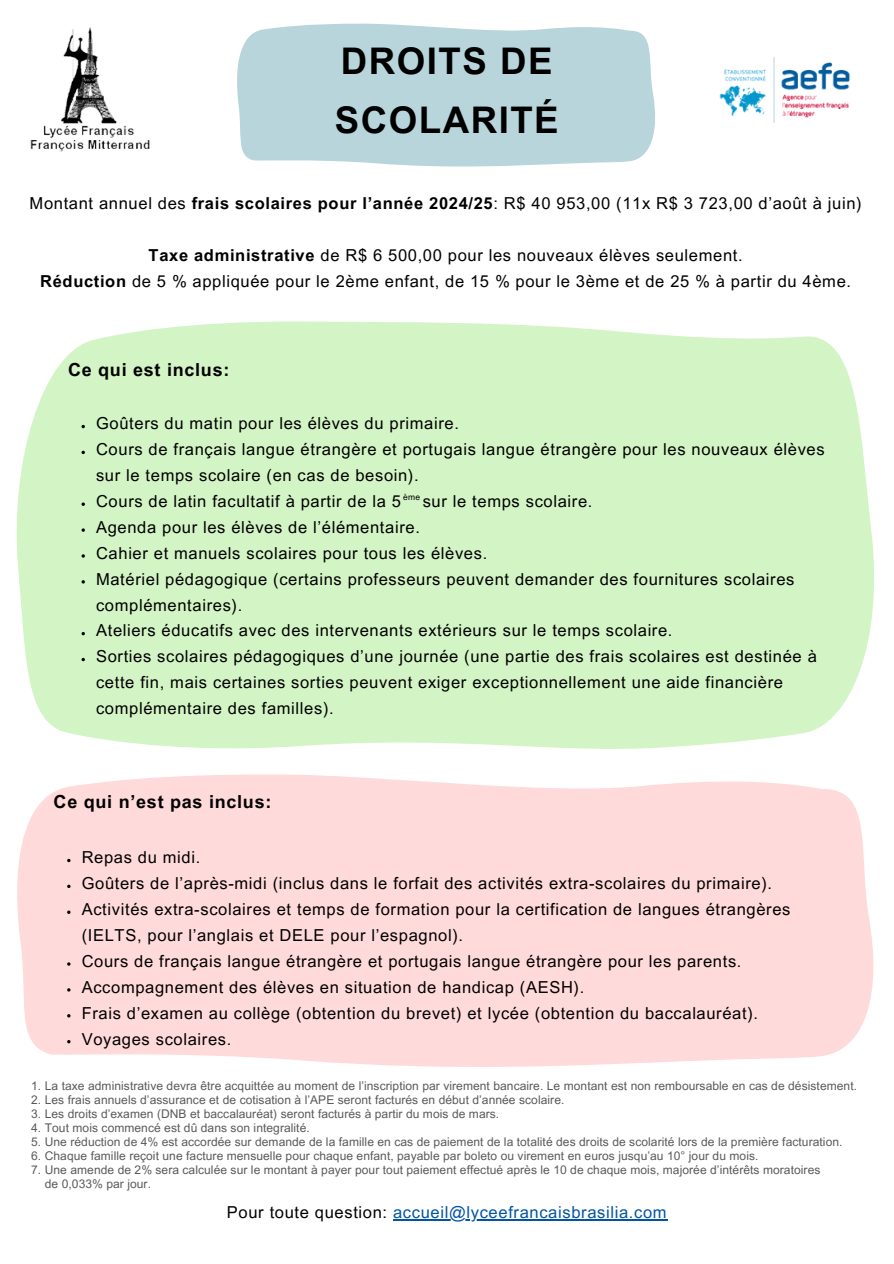
<style>
.page{position:relative;width:894px;height:1264px;background:#fff}
.page>*{position:absolute;margin:0;border:0;box-sizing:border-box;transform-origin:0 0}
.t1{font:700 36.75px/58.9px "Arial MT Pro";letter-spacing:.04em;color:#000}
.t2{font:700 18px "Arial MT Pro";letter-spacing:.04em;color:#000}
.t3{font:16.5px/25.8px "Arial MT Pro";letter-spacing:.04em;color:#000}
.t4{font:16.5px "Arial MT Pro";letter-spacing:.04em;color:#0054a3}
.t5{font:12px/14px "Arial MT Pro";letter-spacing:.005em;color:#595959}
.t6{font:8.4px "Arial MT Pro";color:#000}
.s1{font-weight:700}
.s2{color:#000}
</style>
<div class="page">
<div style="left:16px;top:321px;width:858px;height:428px;background:#d3f4c4"></div>
<svg style="left:17px;top:774px;width:857px;height:293px;background:#ffdcdc"></svg>
<svg style="left:237px;top:23px;width:418px;height:144px;background:#bcd8dd"></svg>
<svg style="left:81px;top:425px;width:4px;height:3px"></svg>
<svg style="left:81px;top:451px;width:4px;height:3px"></svg>
<svg style="left:81px;top:502px;width:4px;height:4px"></svg>
<svg style="left:81px;top:528px;width:4px;height:4px"></svg>
<svg style="left:81px;top:554px;width:4px;height:3px"></svg>
<svg style="left:81px;top:580px;width:4px;height:3px"></svg>
<svg style="left:81px;top:632px;width:4px;height:3px"></svg>
<svg style="left:81px;top:658px;width:4px;height:3px"></svg>
<svg style="left:67px;top:858px;width:3px;height:4px"></svg>
<svg style="left:67px;top:884px;width:3px;height:4px"></svg>
<svg style="left:67px;top:1039px;width:3px;height:4px"></svg>
<hr style="left:393px;top:1219px;width:274px;height:1px;background:#0054a3">
<img style="left:30px;top:27px;width:120px;height:125px">
<img style="left:719px;top:57px;width:131px;height:66px">
<p class="t1" style="left:335px;top:36px;width:225px">DROITS DE<br>SCOLARITÉ</p>
<p class="t3" style="left:30px;top:192px;width:833px">Montant annuel des <span class="s1">frais scolaires pour l’année 2024/25</span>: R$ 40 953,00 (11x R$ 3 723,00 d’août à juin)</p>
<p class="t3" style="left:40px;top:244px;width:812px;text-align:center"><span class="s1">Taxe administrative</span> de R$ 6 500,00 pour les nouveaux élèves seulement.<br><span class="s1">Réduction</span> de 5 % appliquée pour le 2ème enfant, de 15 % pour le 3ème et de 25 % à partir du 4ème.</p>
<p class="t2" style="left:68px;top:363px;width:163px">Ce qui est inclus:</p>
<p class="t3" style="left:96px;top:413px;width:364px">Goûters du matin pour les élèves du primaire.</p>
<h1 class="t3" style="left:96px;top:438px;width:730px">Cours de français langue étrangère et portugais langue étrangère pour les nouveaux élèves sur le temps scolaire (en cas de besoin).</h1>
<p class="t3" style="left:96px;top:490px;width:306px">Cours de latin facultatif à partir de la 5</p>
<p class="t3" style="left:422px;top:490px;width:171px">sur le temps scolaire.</p>
<h3 class="t3" style="left:96px;top:516px;width:325px">Agenda pour les élèves de l’élémentaire.</h3>
<h3 class="t3" style="left:96px;top:542px;width:392px">Cahier et manuels scolaires pour tous les élèves.</h3>
<p class="t3" style="left:96px;top:568px;width:699px">Matériel pédagogique (certains professeurs peuvent demander des fournitures scolaires complémentaires).</p>
<h2 class="t3" style="left:96px;top:620px;width:578px">Ateliers éducatifs avec des intervenants extérieurs sur le temps scolaire.</h2>
<p class="t3" style="left:96px;top:645px;width:722px">Sorties scolaires pédagogiques d’une journée (une partie des frais scolaires est destinée à cette fin, mais certaines sorties peuvent exiger exceptionnellement une aide financière complémentaire des familles).</p>
<p class="t6" style="left:403px;top:494px;width:19px">ème</p>
<p class="t2" style="left:54px;top:795px;width:219px">Ce qui n’est pas inclus:</p>
<p class="t3" style="left:82px;top:846px;width:120px">Repas du midi.</p>
<p class="t3" style="left:82px;top:872px;width:691px">Goûters de l’après-midi (inclus dans le forfait des activités extra-scolaires du primaire).</p>
<p class="t3" style="left:82px;top:898px;width:710px">Activités extra-scolaires et temps de formation pour la certification de langues étrangères (IELTS, pour l’anglais et DELE pour l’espagnol).</p>
<p class="t3" style="left:82px;top:950px;width:661px">Cours de français langue étrangère et portugais langue étrangère pour les parents.</p>
<h2 class="t3" style="left:82px;top:976px;width:504px">Accompagnement des élèves en situation de handicap (AESH).</h2>
<p class="t3" style="left:82px;top:1001px;width:677px">Frais d’examen au collège (obtention du brevet) et lycée (obtention du baccalauréat).</p>
<p class="t3" style="left:82px;top:1027px;width:151px">Voyages scolaires.</p>
<p class="t5" style="left:31px;top:1080px;width:827px">1. La taxe administrative devra être acquittée au moment de l’inscription par virement bancaire. Le montant est non remboursable en cas de désistement.</p>
<p class="t5" style="left:31px;top:1094px;width:534px">2. Les frais annuels d’assurance et de cotisation à l’APE seront facturés en début d’année scolaire.</p>
<p class="t5" style="left:31px;top:1108px;width:469px">3. Les droits d’examen (DNB et baccalauréat) seront facturés à partir du mois de mars.</p>
<p class="t5" style="left:31px;top:1122px;width:280px">4. Tout mois commencé est dû dans son integralité.</p>
<p class="t5" style="left:31px;top:1136px;width:812px">5. Une réduction de 4% est accordée sur demande de la famille en cas de paiement de la totalité des droits de scolarité lors de la première facturation.</p>
<p class="t5" style="left:31px;top:1150px;width:728px">6. Chaque famille reçoit une facture mensuelle pour chaque enfant, payable par boleto ou virement en euros jusqu’au 10° jour du mois.</p>
<p class="t5" style="left:45px;top:1164px;width:776px;text-indent:-14px">7. Une amende de 2% sera calculée sur le montant à payer pour tout paiement effectué après le 10 de chaque mois, majorée d’intérêts moratoires de 0,033% par jour.</p>
<p class="t4" style="left:227px;top:1206px;width:441px"><span class="s2">Pour toute question:</span> accueil@lyceefrancaisbrasilia.com</p>
</div>
